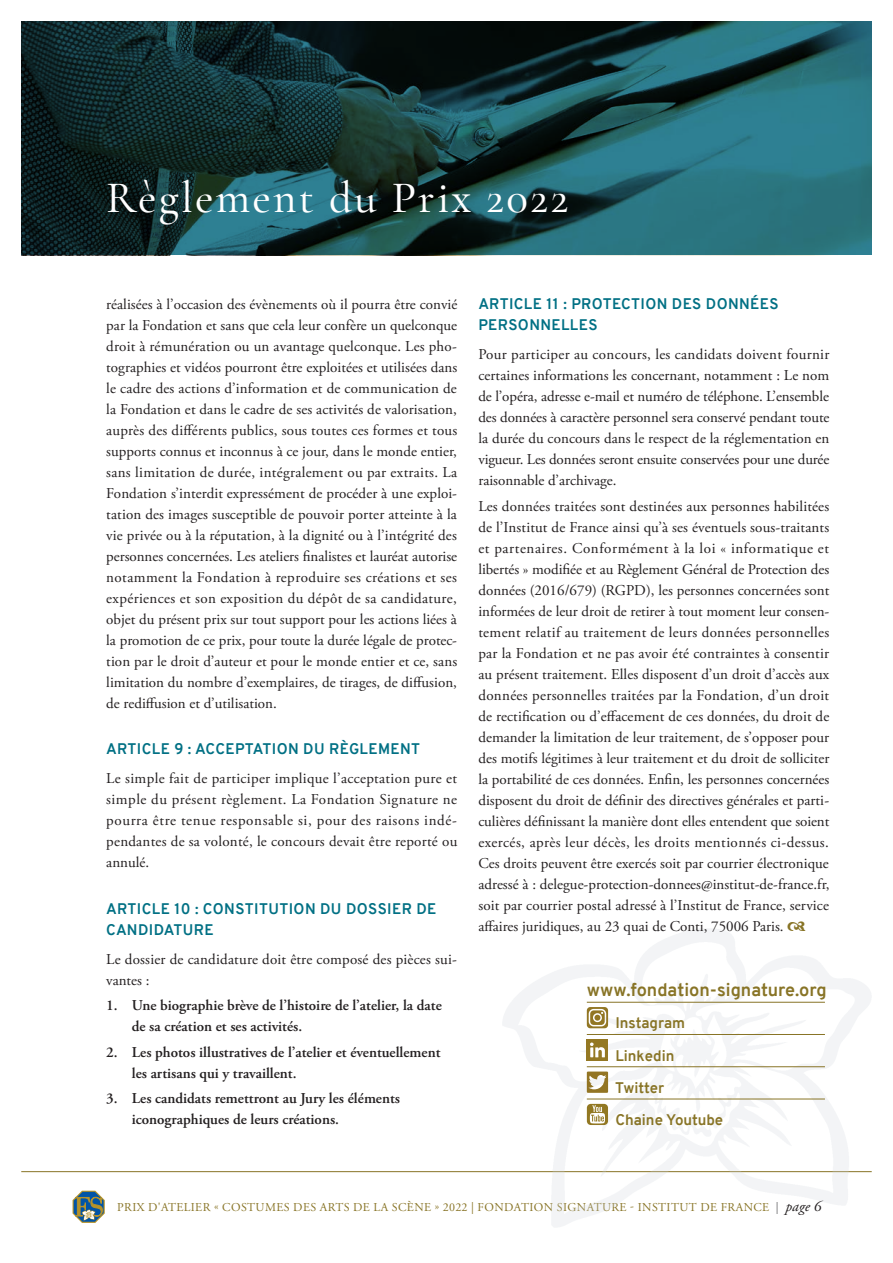
<style>
.page{position:relative;width:893px;height:1263px;background:#fff}
.page>*{position:absolute;margin:0;border:0;box-sizing:border-box;transform-origin:0 0}
.t1{font:500 45px "Cormorant Garamond";letter-spacing:.05em;color:#fff}
.t2{font:700 18px "Overpass";color:#887426}
.t3{font:15px/21px "Adobe Garamond Pro";letter-spacing:.005em;color:#231f20;text-align:justify}
.t4{font:600 15px/21px "Adobe Garamond Pro";color:#231f20}
.Titres_reglement{font:700 15px/21px "Overpass";letter-spacing:.025em;color:#017084}
.t5{font:700 15px "Overpass";color:#887426}
.t6{font:12px "Adobe Garamond Pro";letter-spacing:.035em;color:#887426}
.s1{color:#636366}
.s2{font-style:italic;font-size:15px;color:#231f20}
</style>
<div class="page">
<hr style="left:21px;top:1171px;width:851px;height:1px;background:#887426">
<svg style="left:73px;top:1191px;width:32px;height:32px"></svg>
<img style="left:21px;top:21px;width:851px;height:234px">
<img style="left:496px;top:929px;width:376px;height:298px">
<hr style="left:587px;top:1002px;width:238px;height:1px;background:#887426">
<hr style="left:587px;top:1034px;width:238px;height:1px;background:#887426">
<hr style="left:587px;top:1066px;width:238px;height:1px;background:#887426">
<hr style="left:587px;top:1099px;width:238px;height:1px;background:#887426">
<svg style="left:587px;top:1007px;width:21px;height:21px"></svg>
<div style="left:587px;top:1039px;width:21px;height:21px;background:#947823"></div>
<svg style="left:590px;top:1042px;width:15px;height:15px"></svg>
<svg style="left:587px;top:1071px;width:21px;height:22px"></svg>
<svg style="left:587px;top:1104px;width:21px;height:21px"></svg>
<svg style="left:788px;top:929px;width:17px;height:2px"></svg>
<p class="t1" style="left:106px;top:170px;width:464px">Règlement du Prix 2022</p>
<p class="t3" style="left:106px;top:294px;width:353px">réalisées à l’occasion des évènements où il pourra être convié par la Fondation et sans que cela leur confère un quelconque droit à rémunération ou un avantage quelconque. Les pho&shy;tographies et vidéos pourront être exploitées et utilisées dans le cadre des actions d’information et de communication de la Fondation et dans le cadre de ses activités de valorisation, auprès des différents publics, sous toutes ces formes et tous supports connus et inconnus à ce jour, dans le monde entier, sans limitation de durée, intégralement ou par extraits. La Fondation s’interdit expressément de procéder à une exploi&shy;tation des images susceptible de pouvoir porter atteinte à la vie privée ou à la réputation, à la dignité ou à l’intégrité des personnes concernées. Les ateliers finalistes et lauréat autorise notamment la Fondation à reproduire ses créations et ses expériences et son exposition du dépôt de sa candidature, objet du présent prix sur tout support pour les actions liées à la promotion de ce prix, pour toute la durée légale de protec&shy;tion par le droit d’auteur et pour le monde entier et ce, sans limitation du nombre d’exemplaires, de tirages, de diffusion, de rediffusion et d’utilisation.</p>
<p class="Titres_reglement" style="left:106px;top:738px;width:315px">ARTICLE 9 : ACCEPTATION DU RÈGLEMENT</p>
<p class="t3" style="left:106px;top:769px;width:353px">Le simple fait de participer implique l’acceptation pure et simple du présent règlement. La Fondation Signature ne pourra être tenue responsable si, pour des raisons indé&shy;pendantes de sa volonté, le concours devait être reporté ou annulé.</p>
<p class="Titres_reglement" style="left:106px;top:898px;width:332px">ARTICLE 10 : CONSTITUTION DU DOSSIER DE<br>CANDIDATURE</p>
<p class="t3" style="left:106px;top:949px;width:352px">Le dossier de candidature doit être composé des pièces sui&shy;vantes :</p>
<p class="t4" style="left:132px;top:995px;width:312px;text-indent:-26px">1. Une biographie brève de l’histoire de l’atelier, la date de sa création et ses activités.</p>
<p class="t4" style="left:132px;top:1041px;width:310px;text-indent:-26px">2. Les photos illustratives de l’atelier et éventuellement les artisans qui y travaillent.</p>
<p class="t4" style="left:132px;top:1088px;width:270px;text-indent:-26px">3. Les candidats remettront au Jury les éléments iconographiques de leurs créations.</p>
<p class="Titres_reglement" style="left:478px;top:293px;width:302px">ARTICLE 11 : PROTECTION DES DONNÉES<br>PERSONNELLES</p>
<p class="t3" style="left:478px;top:345px;width:353px">Pour participer au concours, les candidats doivent fournir certaines informations les concernant, notamment : Le nom de l’opéra, adresse e-mail et numéro de téléphone. L’ensemble des données à caractère personnel sera conservé pendant toute la durée du concours dans le respect de la réglementation en vigueur. Les données seront ensuite conservées pour une durée raisonnable d’archivage.</p>
<p class="t3" style="left:478px;top:496px;width:353px">Les données traitées sont destinées aux personnes habilitées de l’Institut de France ainsi qu’à ses éventuels sous-traitants et partenaires. Conformément à la loi « informatique et libertés » modifiée et au Règlement Général de Protection des données (2016/679) (RGPD), les personnes concernées sont informées de leur droit de retirer à tout moment leur consen&shy;tement relatif au traitement de leurs données personnelles par la Fondation et ne pas avoir été contraintes à consentir au présent traitement. Elles disposent d’un droit d’accès aux données personnelles traitées par la Fondation, d’un droit de rectification ou d’effacement de ces données, du droit de demander la limitation de leur traitement, de s’opposer pour des motifs légitimes à leur traitement et du droit de solliciter la portabilité de ces données. Enfin, les personnes concernées disposent du droit de définir des directives générales et parti&shy;culières définissant la manière dont elles entendent que soient exercés, après leur décès, les droits mentionnés ci-dessus.<br>Ces droits peuvent être exercés soit par courrier électronique adressé à : delegue-protection-donnees@institut-de-france.fr, soit par courrier postal adressé à l’Institut de France, service affaires juridiques, au 23 quai de Conti, 75006 Paris.</p>
<p class="t2" style="left:587px;top:977px;width:241px">www.fondation-signature.org</p>
<p class="t5" style="left:615px;top:1012px;width:71px">Instagram</p>
<p class="t5" style="left:615px;top:1044px;width:60px">Linkedin</p>
<p class="t5" style="left:615px;top:1077px;width:51px">Twitter</p>
<p class="t5" style="left:615px;top:1109px;width:109px">Chaine Youtube</p>
<p class="t6" style="left:117px;top:1200px;width:706px">PRIX D'ATELIER « COSTUMES DES ARTS DE LA SCÈNE » 2022 | FONDATION SIGNATURE - INSTITUT DE FRANCE <span class="s1">|</span> <span class="s2">page 6</span></p>
</div>
